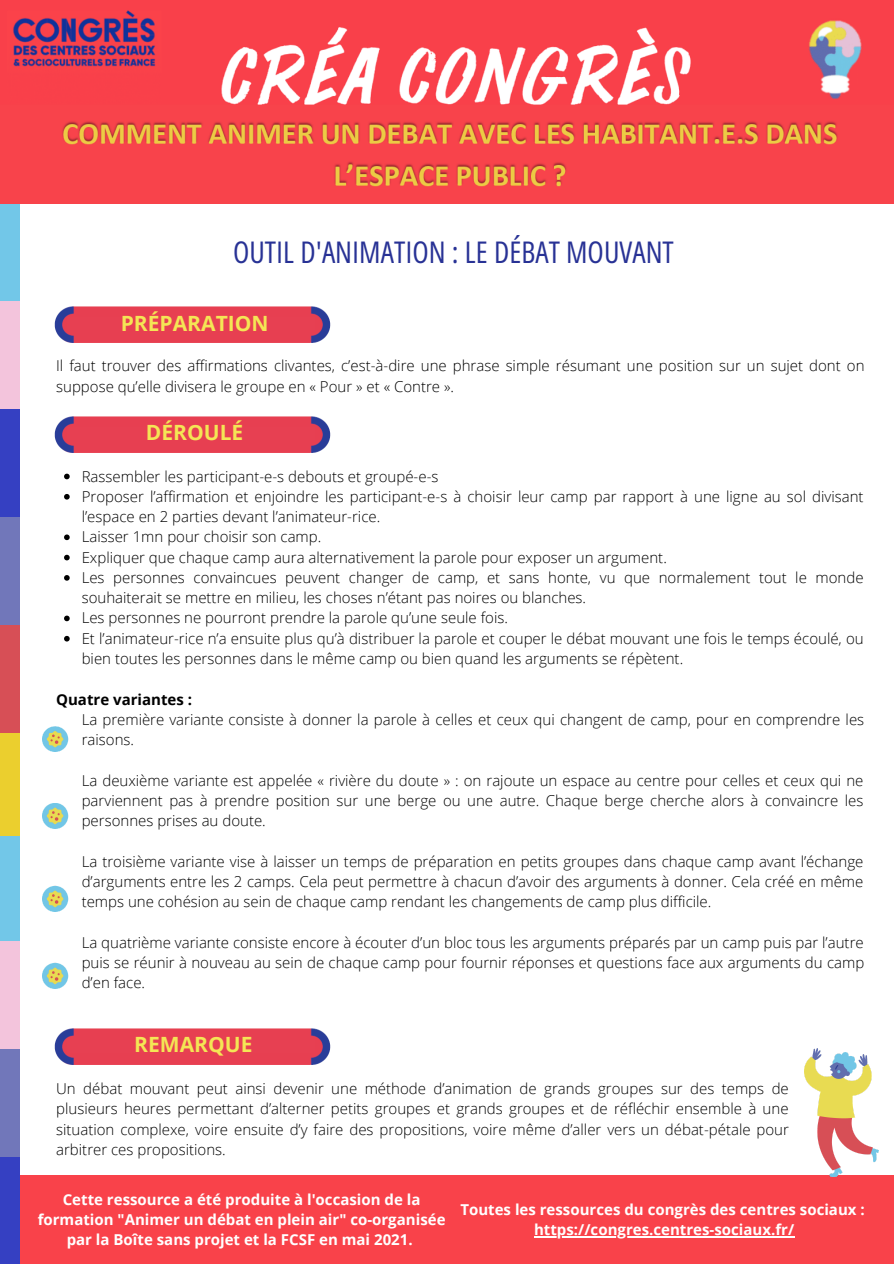
<style>
.page{position:relative;width:894px;height:1264px;background:#fff}
.page>*{position:absolute;margin:0;border:0;box-sizing:border-box;transform-origin:0 0}
.t1{font:30px "Open Sans Hebrew Condensed";color:#283295}
.t2{font:700 21px "Open Sans";color:#f4e655}
.t3{font:300 15px/20.2px "Open Sans";color:#000}
.t4{font:700 15px/20.2px "Open Sans";color:#fff;text-align:center}
.t5{font:700 15px "Open Sans";color:#000}
</style>
<div class="page">
<div style="left:0;top:728px;width:20px;height:108px;background:#ebcf2e"></div>
<div style="left:0;top:836px;width:20px;height:108px;background:#72c7e8"></div>
<div style="left:0;top:940px;width:20px;height:108px;background:#f3c4dc"></div>
<div style="left:0;top:1048px;width:20px;height:108px;background:#7177ba"></div>
<div style="left:4px;top:1175px;width:889px;height:88px;background:#f9424a"></div>
<div style="left:0;top:1156px;width:20px;height:107px;background:#3540c2"></div>
<div style="left:0;top:193px;width:20px;height:108px;background:#72c7e8"></div>
<div style="left:0;top:301px;width:20px;height:108px;background:#f3c4dc"></div>
<div style="left:0;top:409px;width:20px;height:107px;background:#3540c2"></div>
<div style="left:0;top:517px;width:20px;height:107px;background:#7177ba"></div>
<div style="left:0;top:624px;width:20px;height:108px;background:#d74f56"></div>
<img style="left:54px;top:306px;width:277px;height:37px">
<div style="left:67px;top:317px;width:247px;height:13px;background:#e74052"></div>
<svg style="left:64px;top:473px;width:6px;height:6px"></svg>
<svg style="left:64px;top:494px;width:6px;height:5px"></svg>
<svg style="left:64px;top:534px;width:6px;height:6px"></svg>
<svg style="left:64px;top:555px;width:6px;height:5px"></svg>
<svg style="left:64px;top:575px;width:6px;height:5px"></svg>
<svg style="left:64px;top:615px;width:6px;height:6px"></svg>
<svg style="left:64px;top:636px;width:6px;height:5px"></svg>
<img style="left:54px;top:416px;width:277px;height:37px">
<div style="left:67px;top:427px;width:247px;height:13px;background:#e74052"></div>
<img style="left:804px;top:1048px;width:73px;height:127px">
<img style="left:54px;top:1028px;width:277px;height:37px">
<div style="left:67px;top:1040px;width:247px;height:12px;background:#e74052"></div>
<img style="left:0;top:0;width:893px;height:204px">
<hr style="left:534px;top:1236px;width:260px;height:1px;background:#fff">
<img style="left:43px;top:726px;width:26px;height:25px">
<img style="left:43px;top:803px;width:26px;height:25px">
<img style="left:43px;top:885px;width:26px;height:26px">
<img style="left:43px;top:962px;width:26px;height:26px">
<p class="t1" style="left:233px;top:234px;width:442px">OUTIL D'ANIMATION : LE DÉBAT MOUVANT</p>
<p class="t2" style="left:121px;top:309px;width:149px">PRÉPARATION</p>
<p class="t3" style="left:56px;top:355px;width:809px">Il faut trouver des affirmations clivantes, c’est-à-dire une phrase simple résumant une position sur un sujet dont on suppose qu’elle divisera le groupe en « Pour » et « Contre ».</p>
<p class="t2" style="left:146px;top:417px;width:99px">DÉROULÉ</p>
<p class="t3" style="left:82px;top:465px;width:358px">Rassembler les participant-e-s debouts et groupé-e-s</p>
<p class="t3" style="left:82px;top:486px;width:783px">Proposer l’affirmation et enjoindre les participant-e-s à choisir leur camp par rapport à une ligne au sol divisant l’espace en 2 parties devant l’animateur-rice.</p>
<p class="t3" style="left:82px;top:526px;width:241px">Laisser 1mn pour choisir son camp.</p>
<p class="t3" style="left:82px;top:546px;width:586px">Expliquer que chaque camp aura alternativement la parole pour exposer un argument.</p>
<p class="t3" style="left:82px;top:567px;width:783px">Les personnes convaincues peuvent changer de camp, et sans honte, vu que normalement tout le monde souhaiterait se mettre en milieu, les choses n’étant pas noires ou blanches.</p>
<p class="t3" style="left:82px;top:607px;width:427px">Les personnes ne pourront prendre la parole qu’une seule fois.</p>
<p class="t3" style="left:82px;top:628px;width:783px">Et l’animateur-rice n’a ensuite plus qu’à distribuer la parole et couper le débat mouvant une fois le temps écoulé, ou bien toutes les personnes dans le même camp ou bien quand les arguments se répètent.</p>
<p class="t5" style="left:56px;top:688px;width:137px">Quatre variantes :</p>
<p class="t3" style="left:82px;top:709px;width:783px">La première variante consiste à donner la parole à celles et ceux qui changent de camp, pour en comprendre les raisons.</p>
<p class="t3" style="left:82px;top:769px;width:783px;text-align:justify">La deuxième variante est appelée « rivière du doute » : on rajoute un espace au centre pour celles et ceux qui ne parviennent pas à prendre position sur une berge ou une autre. Chaque berge cherche alors à convaincre les personnes prises au doute.</p>
<p class="t3" style="left:82px;top:850px;width:783px;text-align:justify">La troisième variante vise à laisser un temps de préparation en petits groupes dans chaque camp avant l’échange d’arguments entre les 2 camps. Cela peut permettre à chacun d’avoir des arguments à donner. Cela créé en même temps une cohésion au sein de chaque camp rendant les changements de camp plus difficile.</p>
<p class="t3" style="left:82px;top:932px;width:784px;text-align:justify">La quatrième variante consiste encore à écouter d’un bloc tous les arguments préparés par un camp puis par l’autre puis se réunir à nouveau au sein de chaque camp pour fournir réponses et questions face aux arguments du camp d’en face.</p>
<p class="t2" style="left:134px;top:1029px;width:120px">REMARQUE</p>
<p class="t3" style="left:56px;top:1078px;width:734px;text-align:justify">Un débat mouvant peut ainsi devenir une méthode d’animation de grands groupes sur des temps de plusieurs heures permettant d’alterner petits groupes et grands groupes et de réfléchir ensemble à une situation complexe, voire ensuite d’y faire des propositions, voire même d’aller vers un débat-pétale pour arbitrer ces propositions.</p>
<p class="t4" style="left:38px;top:1188px;width:409px">Cette ressource a été produite à l'occasion de la formation "Animer un débat en plein air" co-organisée par la Boîte sans projet et la FCSF en mai 2021.</p>
<p class="t4" style="left:460px;top:1199px;width:406px">Toutes les ressources du congrès des centres sociaux :</p>
<p class="t4" style="left:534px;top:1219px;width:261px">https://congres.centres-sociaux.fr/</p>
</div>
